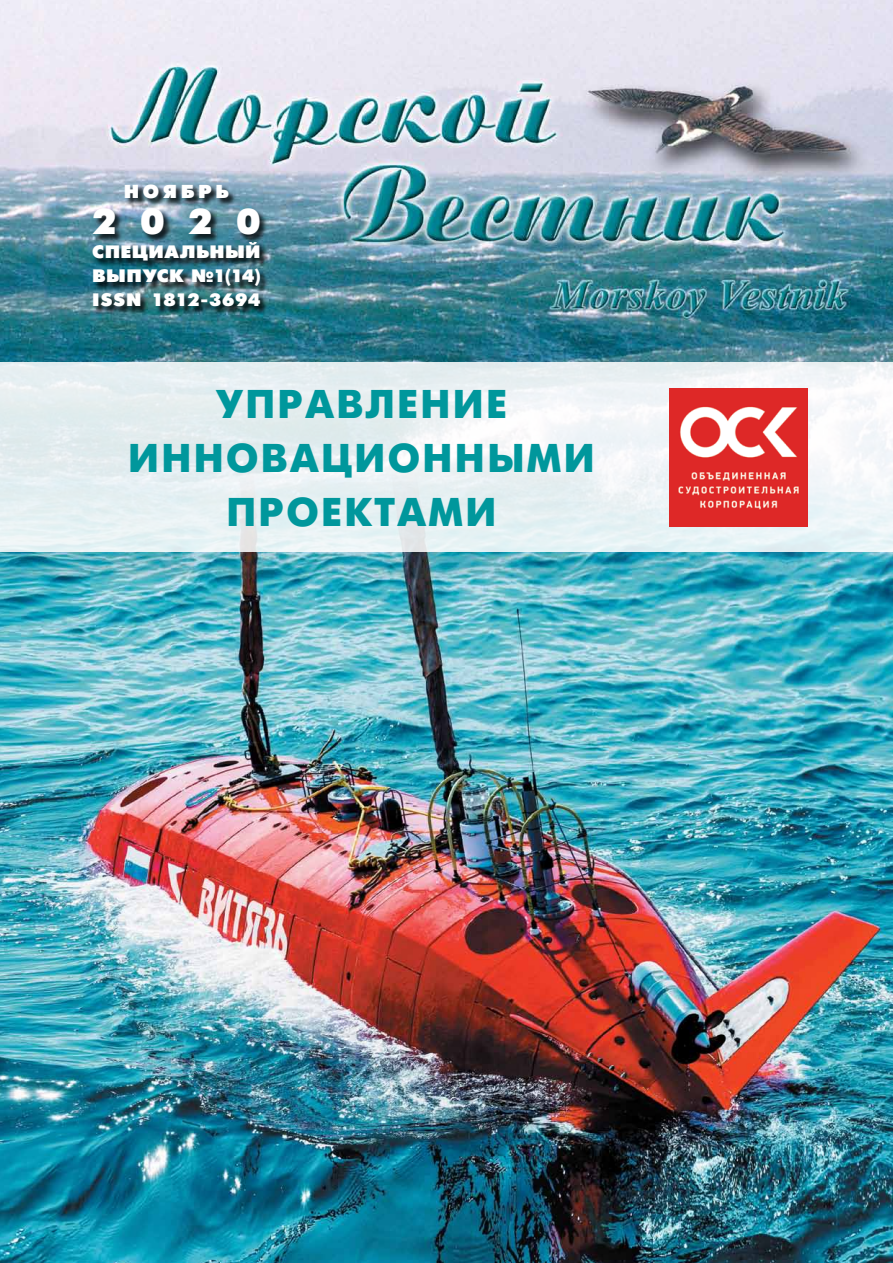
<style>
.page{position:relative;width:893px;height:1263px;background:#fff}
.page>*{position:absolute;margin:0;border:0;box-sizing:border-box;transform-origin:0 0}
.t1{font:700 40.05px/54px "Futuris C";letter-spacing:.06em;color:#00979c;text-align:center}
.t2{font:700 36px "Futuris XC";color:#fff}
.t3{font:18.75px "Futuris XC";letter-spacing:.195em;color:#fff}
.t4{font:18px/24px "Futuris XC";letter-spacing:.025em;color:#fff;text-align:justify}
</style>
<div class="page">
<img style="left:0;top:0;width:893px;height:362px">
<div style="left:91px;top:184px;width:177px;height:130px;background:#000;opacity:.75"></div>
<img style="left:0;top:552px;width:893px;height:711px">
<svg style="left:0;top:362px;width:893px;height:190px;fill:#e8f1f3"></svg>
<img style="left:670px;top:388px;width:137px;height:138px">
<p class="t3" style="left:124px;top:182px;width:107px">НОЯБРЬ</p>
<h2 class="t2" style="left:92px;top:202px;width:170px">2020</h2>
<p class="t4" style="left:92px;top:240px;width:170px">СПЕЦИАЛЬНЫЙ ВЫПУСК №1(14)<br>ISSN 1812-3694</p>
<h1 class="t1" style="left:128px;top:378px;width:468px">Управление инновационными проектами</h1>
</div>
